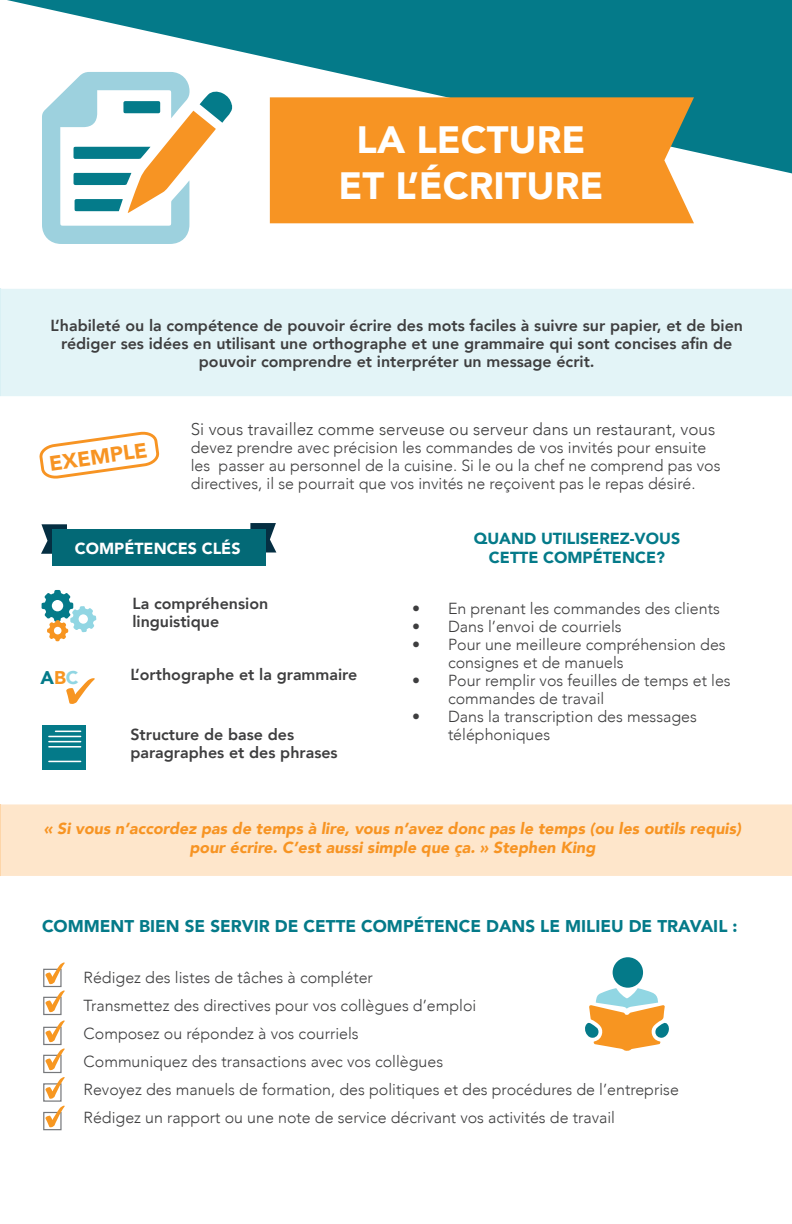
<style>
.page{position:relative;width:792px;height:1224px;background:#fff}
.page>*{position:absolute;margin:0;border:0;box-sizing:border-box;transform-origin:0 0}
.t1{font:900 38px/45.6px "Avenir";color:#fff;text-align:center}
.t2{font:900 21px "Avenir";color:#f79423}
.t3{font:900 18.4px "Avenir";color:#047a89}
.t4{font:300 17px "Avenir";color:#3e3e3f}
.t5{font:900 17px "Avenir";color:#047a89}
.t6{font:300 16px/28px "Avenir";color:#3e3e3f}
.t7{font:800 16px/18px "Avenir";color:#3e3e3f}
.t8{font:italic 900 16px/19.2px "Avenir";color:#f79423;text-align:center}
.t9{font:900 16px/19.2px "Avenir";color:#047a89;text-align:center}
.t10{font:900 16px "Avenir";color:#fff}
.s1{color:#f79521}
.s2{color:#91d6e3}
</style>
<div class="page">
<svg style="left:7px;top:0;width:785px;height:173px;fill:#047a89"></svg>
<div style="left:1px;top:804px;width:791px;height:72px;background:#fee6cb"></div>
<hr style="left:0;top:804px;width:1px;height:72px;background:#fdd5a8">
<div style="left:1px;top:289px;width:791px;height:107px;background:#e3f4f7"></div>
<hr style="left:0;top:289px;width:1px;height:107px;background:#d9f0f4">
<svg style="left:42px;top:590px;width:54px;height:51px"></svg>
<svg style="left:66px;top:678px;width:29px;height:26px"></svg>
<svg style="left:43px;top:725px;width:43px;height:44px;background:#0e7f8d"></svg>
<svg style="left:56px;top:731px;width:25px;height:1px"></svg>
<hr style="left:49px;top:736px;width:32px;height:1px;background:#fff">
<hr style="left:49px;top:741px;width:32px;height:1px;background:#fff">
<hr style="left:49px;top:746px;width:32px;height:2px;background:#fff">
<hr style="left:49px;top:761px;width:32px;height:1px;background:#fff">
<svg style="left:585px;top:957px;width:84px;height:94px"></svg>
<div style="left:613px;top:957px;width:30px;height:31px;background:#047a89;border-radius:50%"></div>
<svg style="left:42px;top:72px;width:190px;height:172px"></svg>
<svg style="left:39px;top:431px;width:121px;height:48px"></svg>
<svg style="left:43px;top:969px;width:2px;height:18px"></svg>
<svg style="left:43px;top:997px;width:19px;height:18px"></svg>
<svg style="left:45px;top:962px;width:20px;height:51px"></svg>
<svg style="left:43px;top:1027px;width:2px;height:18px"></svg>
<svg style="left:43px;top:1055px;width:19px;height:18px"></svg>
<svg style="left:45px;top:1020px;width:20px;height:51px"></svg>
<div style="left:43px;top:1083px;width:19px;height:19px;background:#fff;border:1px solid #76787b"></div>
<svg style="left:45px;top:1077px;width:20px;height:22px"></svg>
<svg style="left:43px;top:1112px;width:19px;height:18px"></svg>
<svg style="left:45px;top:1106px;width:20px;height:22px"></svg>
<div style="left:263px;top:97px;width:431px;height:126px;background:#f79423"></div>
<svg style="left:250px;top:523px;width:26px;height:30px"></svg>
<svg style="left:41px;top:524px;width:26px;height:30px"></svg>
<div style="left:52px;top:530px;width:214px;height:36px;background:#036976"></div>
<h1 class="t1" style="left:339px;top:116px;width:266px">LA LECTURE<br>ET L’ÉCRITURE</h1>
<p class="t7" style="left:50px;top:316px;width:694px;text-align:center">L’habileté ou la compétence de pouvoir écrire des mots faciles à suivre sur papier, et de bien rédiger ses idées en utilisant une orthographe et une grammaire qui sont concises afin de pouvoir comprendre et interpréter un message écrit.</p>
<h2 class="t2" style="left:47px;top:445px;width:100px;rotate:-8deg">EXEMPLE</h2>
<p class="t4" style="left:191px;top:419px;width:526px">Si vous travaillez comme serveuse ou serveur dans un restaurant, vous</p>
<p class="t6" style="left:191px;top:439px;width:531px;line-height:18px">devez prendre avec précision les commandes de vos invités pour ensuite les passer au personnel de la cuisine. Si le ou la chef ne comprend pas vos directives, il se pourrait que vos invités ne reçoivent pas le repas désiré.</p>
<p class="t10" style="left:75px;top:535px;width:167px">COMPÉTENCES CLÉS</p>
<p class="t3" style="left:40px;top:662px;width:40px">A<span class="s1">B</span><span class="s2">C</span></p>
<p class="t7" style="left:132px;top:595px;width:137px">La compréhension linguistique</p>
<p class="t7" style="left:130px;top:665px;width:229px">L’orthographe et la grammaire</p>
<p class="t7" style="left:130px;top:726px;width:209px">Structure de base des paragraphes et des phrases</p>
<p class="t9" style="left:474px;top:528px;width:208px">QUAND UTILISEREZ-VOUS<br>CETTE COMPÉTENCE?</p>
<p class="t6" style="left:412px;top:595px;width:309px">• En prenant les commandes des clients</p>
<p class="t6" style="left:412px;top:613px;width:211px">• Dans l’envoi de courriels</p>
<p class="t6" style="left:448px;top:636px;width:279px;line-height:18px;text-indent:-36px">• Pour une meilleure compréhension des consignes et de manuels</p>
<p class="t6" style="left:448px;top:672px;width:284px;line-height:18px;text-indent:-36px">• Pour remplir vos feuilles de temps et les commandes de travail</p>
<p class="t6" style="left:448px;top:708px;width:250px;line-height:18px;text-indent:-36px">• Dans la transcription des messages téléphoniques</p>
<p class="t8" style="left:44px;top:818px;width:699px">« Si vous n’accordez pas de temps à lire, vous n’avez donc pas le temps (ou les outils requis) pour écrire. C’est aussi simple que ça. » Stephen King</p>
<p class="t5" style="left:42px;top:911px;width:697px">COMMENT BIEN SE SERVIR DE CETTE COMPÉTENCE DANS LE MILIEU DE TRAVAIL :</p>
<p class="t6" style="left:84px;top:963px;width:597px">Rédigez des listes de tâches à compléter<br>Transmettez des directives pour vos collègues d’emploi<br>Composez ou répondez à vos courriels<br>Communiquez des transactions avec vos collègues<br>Revoyez des manuels de formation, des politiques et des procédures de l’entreprise Rédigez un rapport ou une note de service décrivant vos activités de travail</p>
</div>
